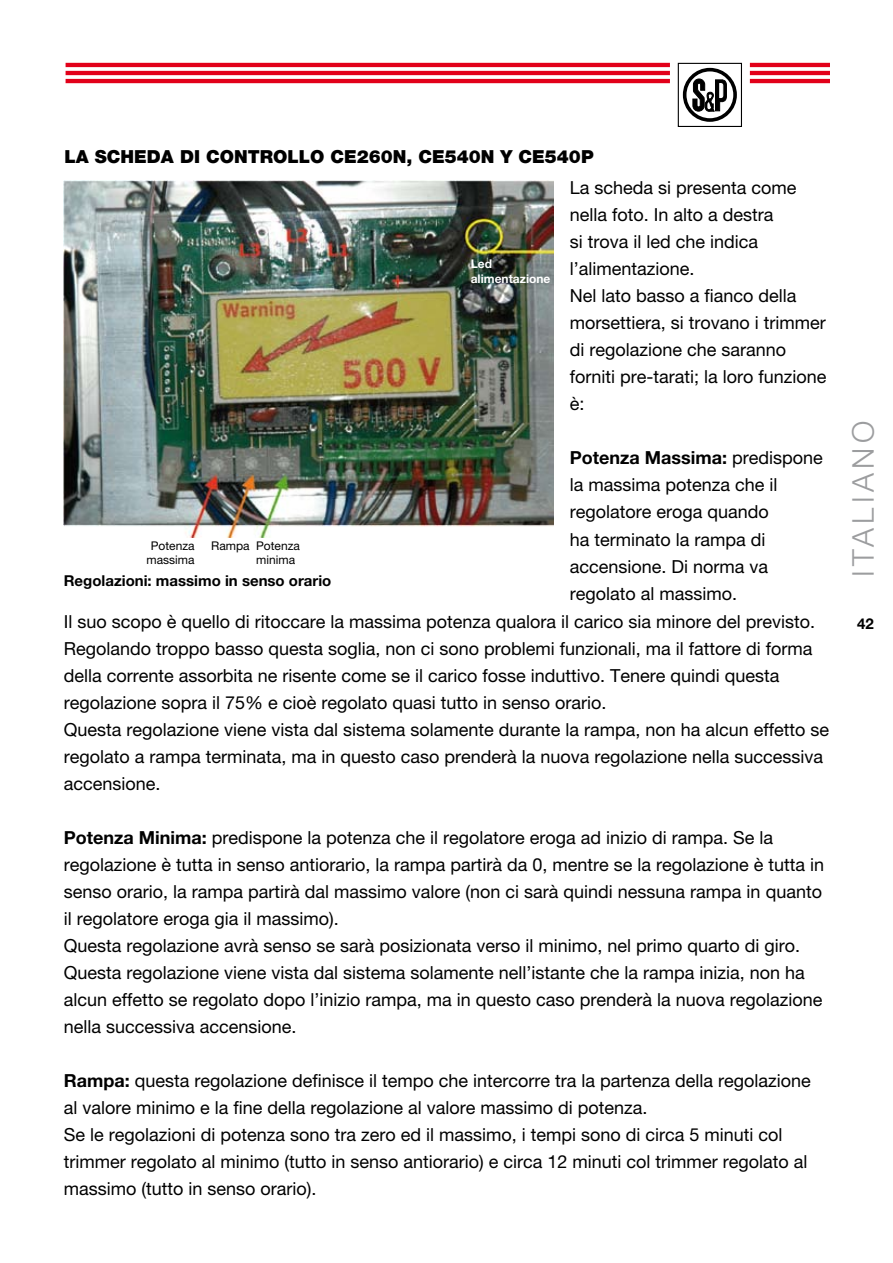
<style>
.page{position:relative;width:893px;height:1263px;background:#fff}
.page>*{position:absolute;margin:0;border:0;box-sizing:border-box;transform-origin:0 0}
.t1{font:300 30px "Helvetica Neue";letter-spacing:.15em;color:#9c9d9f}
.t2{font:18px/27px "Helvetica Neue";color:#000}
.t3{font:900 18px "Helvetica Neue";color:#000}
.t4{font:700 18px "Helvetica Neue";color:#000}
.t5{font:700 15px "Helvetica Neue";color:#000}
.t6{font:12px/14.4px "Helvetica Neue";color:#000;text-align:center}
.t7{font:700 12px/15px "Helvetica Neue";color:#fff}
.s1{font-weight:400}
.s2{font-weight:700}
</style>
<div class="page">
<svg style="left:693px;top:79px;width:34px;height:32px"></svg>
<div style="left:683px;top:68px;width:54px;height:54px;border:4px solid #000;border-radius:50%"></div>
<div style="left:678px;top:63px;width:64px;height:64px;border:1px solid #000"></div>
<hr style="left:66px;top:63px;width:604px;height:4px;background:#e2001a">
<hr style="left:66px;top:71px;width:604px;height:4px;background:#e2001a">
<hr style="left:66px;top:79px;width:604px;height:4px;background:#e2001a">
<hr style="left:750px;top:63px;width:79px;height:4px;background:#e2001a">
<hr style="left:750px;top:71px;width:79px;height:4px;background:#e2001a">
<hr style="left:750px;top:79px;width:79px;height:4px;background:#e2001a">
<img style="left:64px;top:180px;width:489px;height:357px">
<p class="t3" style="left:65px;top:145px;width:531px">LA SCHEDA DI CONTROLLO CE260N, CE540N Y CE540P</p>
<p class="t7" style="left:471px;top:255px;width:81px">Led alimentazione</p>
<p class="t2" style="left:570px;top:174px;width:258px">La scheda si presenta come nella foto. In alto a destra<br>si trova il led che indica l’alimentazione.<br>Nel lato basso a fianco della morsettiera, si trovano i trimmer di regolazione che saranno forniti pre-tarati; la loro funzione è:</p>
<p class="t4" style="left:570px;top:447px;width:254px">Potenza Massima: <span class="s1">predispone</span></p>
<p class="t2" style="left:570px;top:471px;width:209px">la massima potenza che il</p>
<p class="t2" style="left:570px;top:498px;width:201px">regolatore eroga quando</p>
<p class="t2" style="left:570px;top:525px;width:197px">ha terminato la rampa di</p>
<p class="t2" style="left:570px;top:552px;width:200px">accensione. Di norma va</p>
<p class="t2" style="left:570px;top:579px;width:169px">regolato al massimo.</p>
<p class="t2" style="left:64px;top:608px;width:753px">Il suo scopo è quello di ritoccare la massima potenza qualora il carico sia minore del previsto.</p>
<p class="t2" style="left:64px;top:635px;width:750px">Regolando troppo basso questa soglia, non ci sono problemi funzionali, ma il fattore di forma</p>
<p class="t2" style="left:64px;top:662px;width:717px">della corrente assorbita ne risente come se il carico fosse induttivo. Tenere quindi questa</p>
<p class="t2" style="left:64px;top:689px;width:544px">regolazione sopra il 75% e cioè regolato quasi tutto in senso orario.</p>
<p class="t2" style="left:64px;top:716px;width:767px">Questa regolazione viene vista dal sistema solamente durante la rampa, non ha alcun effetto se</p>
<p class="t2" style="left:64px;top:743px;width:761px">regolato a rampa terminata, ma in questo caso prenderà la nuova regolazione nella successiva</p>
<p class="t2" style="left:64px;top:770px;width:98px">accensione.</p>
<p class="t6" style="left:147px;top:538px;width:50px">Potenza massima</p>
<p class="t6" style="left:256px;top:538px;width:45px;text-align:left;text-indent:-45px">Rampa Potenza minima</p>
<p class="t5" style="left:64px;top:571px;width:269px">Regolazioni: massimo in senso orario</p>
<p class="t2" style="left:64px;top:824px;width:762px"><span class="s2">Potenza Minima:</span> predispone la potenza che il regolatore eroga ad inizio di rampa. Se la regolazione è tutta in senso antiorario, la rampa partirà da 0, mentre se la regolazione è tutta in senso orario, la rampa partirà dal massimo valore (non ci sarà quindi nessuna rampa in quanto il regolatore eroga gia il massimo).<br>Questa regolazione avrà senso se sarà posizionata verso il minimo, nel primo quarto di giro.<br>Questa regolazione viene vista dal sistema solamente nell’istante che la rampa inizia, non ha alcun effetto se regolato dopo l’inizio rampa, ma in questo caso prenderà la nuova regolazione nella successiva accensione.</p>
<p class="t2" style="left:64px;top:1067px;width:748px"><span class="s2">Rampa:</span> questa regolazione definisce il tempo che intercorre tra la partenza della regolazione al valore minimo e la fine della regolazione al valore massimo di potenza.<br>Se le regolazioni di potenza sono tra zero ed il massimo, i tempi sono di circa 5 minuti col trimmer regolato al minimo (tutto in senso antiorario) e circa 12 minuti col trimmer regolato al massimo (tutto in senso orario).</p>
<h1 class="t1" style="left:845px;top:577px;width:158px;rotate:-90deg">ITALIANO</h1>
<p class="t5" style="left:857px;top:614px;width:18px">42</p>
</div>
